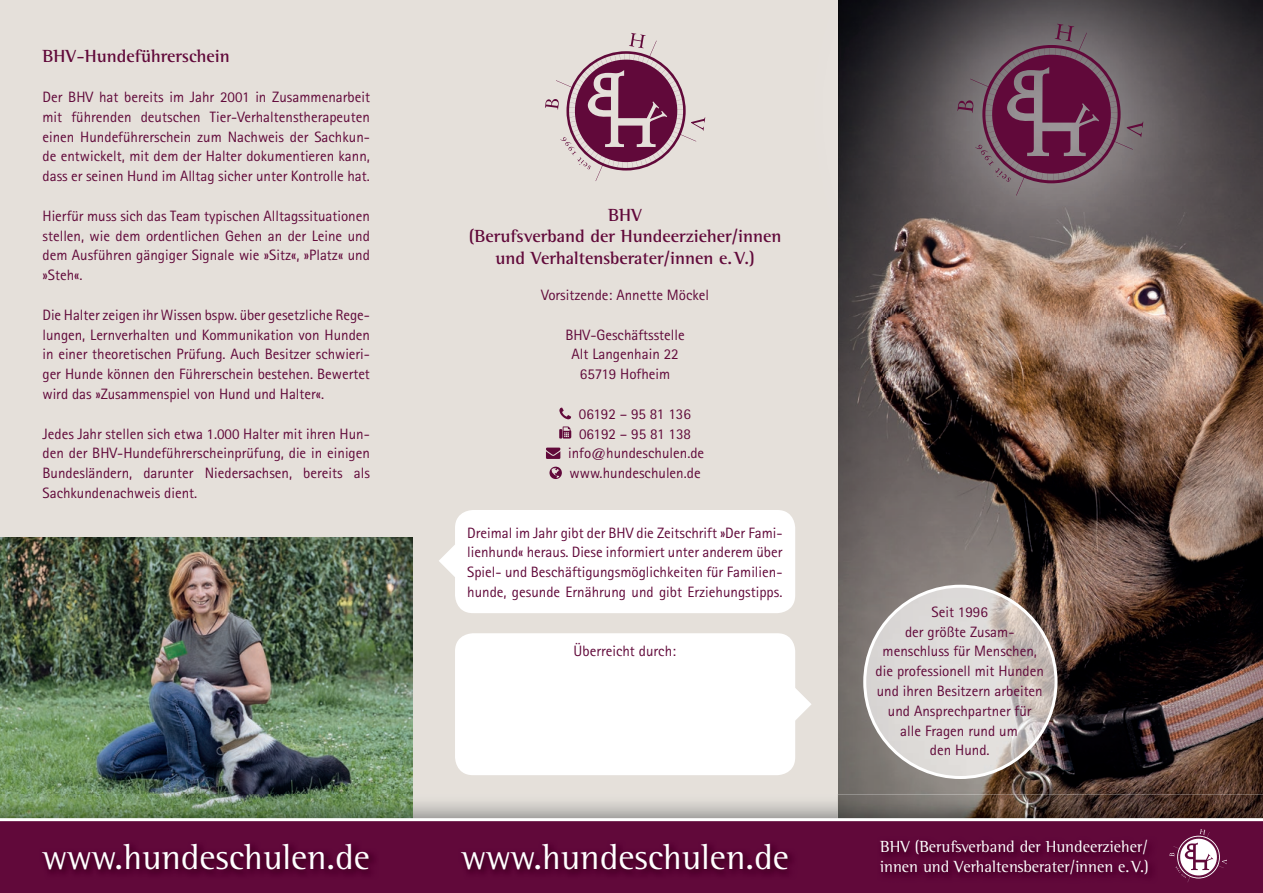
<style>
.page{position:relative;width:1263px;height:893px;background:#fff}
.page>*{position:absolute;margin:0;border:0;box-sizing:border-box;transform-origin:0 0}
.t1{font:36px "Rotis Semi Serif";color:#fff}
.t2{font:700 18px/21.6px "Rotis Semi Serif";color:#61093a;text-align:center}
.t3{font:16.5px "Rotis Semi Serif";color:#fff}
.t4{font:15px/19.8px "Rotis Sans Serif";color:#61093a;text-align:justify}
</style>
<div class="page">
<img style="left:838px;top:370px;width:425px;height:424px">
<div style="left:0;top:0;width:838px;height:893px;background:#e5e0da"></div>
<img style="left:0;top:538px;width:412px;height:256px">
<img style="left:0;top:794px;width:1263px;height:24px">
<svg style="left:0;top:818px;width:1263px;height:75px;background:#6c1b48"></svg>
<img style="left:838px;top:0;width:425px;height:370px">
<svg style="left:957px;top:24px;width:186px;height:172px;background:#704f61"></svg>
<svg style="left:439px;top:545px;width:16px;height:32px"></svg>
<div style="left:455px;top:510px;width:340px;height:103px;background:#fff;border-radius:18px"></div>
<svg style="left:795px;top:688px;width:16px;height:33px"></svg>
<div style="left:455px;top:633px;width:340px;height:142px;background:#fff;border-radius:18px"></div>
<div style="left:877px;top:837px;width:280px;height:46px;background:#5b0335"></div>
<img style="left:39px;top:840px;width:340px;height:39px">
<img style="left:458px;top:840px;width:339px;height:39px">
<img style="left:865px;top:586px;width:191px;height:144px">
<img style="left:877px;top:730px;width:166px;height:47px">
<svg style="left:545px;top:33px;width:160px;height:148px"></svg>
<svg style="left:1169px;top:829px;width:58px;height:53px"></svg>
<svg style="left:559px;top:408px;width:12px;height:11px"></svg>
<svg style="left:559px;top:426px;width:12px;height:13px"></svg>
<svg style="left:546px;top:448px;width:14px;height:11px"></svg>
<svg style="left:549px;top:467px;width:13px;height:12px"></svg>
<p class="t2" style="left:43px;top:45px;width:189px">BHV-Hundeführerschein</p>
<p class="t4" style="left:43px;top:87px;width:329px">Der BHV hat bereits im Jahr 2001 in Zusammenarbeit mit führenden deutschen Tier-Verhaltenstherapeuten einen Hundeführerschein zum Nachweis der Sachkun&shy;de entwickelt, mit dem der Halter dokumentieren kann, dass er seinen Hund im Alltag sicher unter Kontrolle hat.</p>
<p class="t4" style="left:43px;top:206px;width:329px">Hierfür muss sich das Team typischen Alltagssituationen stellen, wie dem ordentlichen Gehen an der Leine und dem Ausführen gängiger Signale wie »Sitz«, »Platz« und »Steh«.</p>
<p class="t4" style="left:43px;top:305px;width:329px">Die Halter zeigen ihr Wissen bspw. über gesetzliche Rege&shy;lungen, Lernverhalten und Kommunikation von Hunden in einer theoretischen Prüfung. Auch Besitzer schwieri&shy;ger Hunde können den Führerschein bestehen. Bewertet wird das »Zusammenspiel von Hund und Halter«.</p>
<p class="t4" style="left:43px;top:423px;width:329px">Jedes Jahr stellen sich etwa 1.000 Halter mit ihren Hun&shy;den der BHV-Hundeführerscheinprüfung, die in einigen Bundesländern, darunter Niedersachsen, bereits als Sachkundenachweis dient.</p>
<p class="t2" style="left:469px;top:204px;width:314px">BHV<br>(Berufsverband der Hundeerzieher/innen und Verhaltensberater/innen e. V.)</p>
<p class="t4" style="left:541px;top:285px;width:169px">Vorsitzende: Annette Möckel</p>
<p class="t4" style="left:565px;top:324px;width:121px;text-align:center">BHV-Geschäftsstelle<br>Alt Langenhain 22<br>65719 Hofheim</p>
<p class="t4" style="left:568px;top:404px;width:138px;text-align:center">06192 – 95 81 136<br>06192 – 95 81 138 info@hundeschulen.de www.hundeschulen.de</p>
<p class="t4" style="left:467px;top:522px;width:317px">Dreimal im Jahr gibt der BHV die Zeitschrift »Der Fami&shy;lienhund« heraus. Diese informiert unter anderem über Spiel- und Beschäftigungsmöglichkeiten für Familien&shy;hunde, gesunde Ernährung und gibt Erziehungstipps.</p>
<p class="t4" style="left:573px;top:641px;width:104px">Überreicht durch:</p>
<h1 class="t1" style="left:43px;top:836px;width:329px">www.hundeschulen.de</h1>
<h1 class="t1" style="left:461px;top:836px;width:329px">www.hundeschulen.de</h1>
<p class="t4" style="left:876px;top:602px;width:170px;text-align:center">Seit 1996<br>der größte Zusam&shy;menschluss für Menschen, die professionell mit Hunden und ihren Besitzern arbeiten und Ansprechpartner für<br>alle Fragen rund um<br>den Hund.</p>
<p class="t3" style="left:880px;top:837px;width:269px">BHV (Berufsverband der Hundeerzieher/</p>
<p class="t3" style="left:880px;top:857px;width:270px">innen und Verhaltensberater/innen e. V.)</p>
</div>
